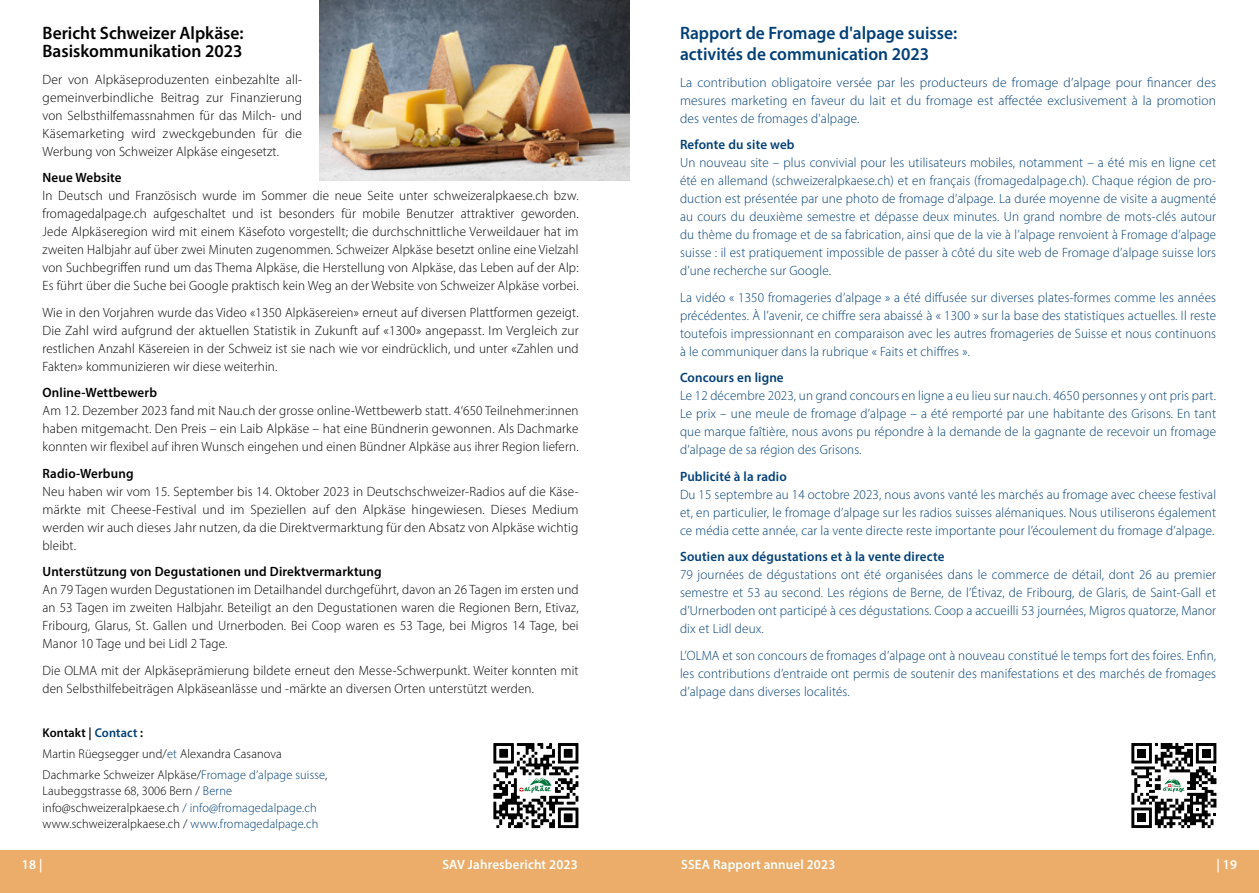
<style>
.page{position:relative;width:1259px;height:893px;background:#fff}
.page>*{position:absolute;margin:0;border:0;box-sizing:border-box;transform-origin:0 0}
.t1{font:18px/21px "Myriad Variable Concept";color:#003f77}
.t2{font:18px/18px "Myriad Variable Concept";color:#000}
.t3{font:13.5px/18px "Myriad Variable Concept";letter-spacing:.01em;color:#003f77}
.t4{font:13.5px/18px "Myriad Variable Concept";letter-spacing:.01em;color:#000}
.t5{font:13.5px "Myriad Variable Concept";letter-spacing:.01em;color:#fff}
.t6{font:12.75px/20.7px "Myriad Variable Concept";letter-spacing:.01em;color:#000}
.s1{color:#003f77}
</style>
<div class="page">
<div style="left:0;top:850px;width:1259px;height:43px;background:#ebad69"></div>
<img style="left:319px;top:0;width:310px;height:180px">
<svg style="left:493px;top:743px;width:85px;height:85px"></svg>
<svg style="left:1131px;top:743px;width:85px;height:85px"></svg>
<div style="left:1137px;top:813px;width:9px;height:9px;background:#000"></div>
<div style="left:1137px;top:749px;width:9px;height:9px;background:#000"></div>
<div style="left:1201px;top:749px;width:9px;height:9px;background:#000"></div>
<h1 class="t2" style="left:43px;top:24px;width:203px">Bericht Schweizer Alpkäse:<br>Basiskommunikation 2023</h1>
<p class="t4" style="left:43px;top:70px;width:261px;text-align:justify">Der von Alpkäseproduzenten einbezahlte all&shy;gemeinverbindliche Beitrag zur Finanzierung von Selbsthilfemassnahmen für das Milch- und Käsemarketing wird zweckgebunden für die Werbung von Schweizer Alpkäse eingesetzt.</p>
<p class="t4" style="left:43px;top:168px;width:537px">Neue Website<br>In Deutsch und Französisch wurde im Sommer die neue Seite unter schweizeralpkaese.ch bzw. fromagedalpage.ch aufgeschaltet und ist besonders für mobile Benutzer attraktiver geworden.<br>Jede Alpkäseregion wird mit einem Käsefoto vorgestellt; die durchschnittliche Verweildauer hat im zweiten Halbjahr auf über zwei Minuten zugenommen. Schweizer Alpkäse besetzt online eine Vielzahl von Suchbegriffen rund um das Thema Alpkäse, die Herstellung von Alpkäse, das Leben auf der Alp:<br>Es führt über die Suche bei Google praktisch kein Weg an der Website von Schweizer Alpkäse vorbei.</p>
<p class="t4" style="left:43px;top:303px;width:537px;text-align:justify">Wie in den Vorjahren wurde das Video «1350 Alpkäsereien» erneut auf diversen Plattformen gezeigt.<br>Die Zahl wird aufgrund der aktuellen Statistik in Zukunft auf «1300» angepasst. Im Vergleich zur restlichen Anzahl Käsereien in der Schweiz ist sie nach wie vor eindrücklich, und unter «Zahlen und Fakten» kommunizieren wir diese weiterhin.</p>
<p class="t4" style="left:43px;top:383px;width:537px">Online-Wettbewerb<br>Am 12. Dezember 2023 fand mit Nau.ch der grosse online-Wettbewerb statt. 4‘650 Teilnehmer:innen haben mitgemacht. Den Preis – ein Laib Alpkäse – hat eine Bündnerin gewonnen. Als Dachmarke konnten wir flexibel auf ihren Wunsch eingehen und einen Bündner Alpkäse aus ihrer Region liefern.</p>
<p class="t4" style="left:43px;top:464px;width:537px">Radio-Werbung<br>Neu haben wir vom 15. September bis 14. Oktober 2023 in Deutschschweizer-Radios auf die Käse&shy;märkte mit Cheese-Festival und im Speziellen auf den Alpkäse hingewiesen. Dieses Medium werden wir auch dieses Jahr nutzen, da die Direktvermarktung für den Absatz von Alpkäse wichtig bleibt.</p>
<p class="t4" style="left:43px;top:563px;width:537px">Unterstützung von Degustationen und Direktvermarktung<br>An 79 Tagen wurden Degustationen im Detailhandel durchgeführt, davon an 26 Tagen im ersten und an 53 Tagen im zweiten Halbjahr. Beteiligt an den Degustationen waren die Regionen Bern, Etivaz, Fribourg, Glarus, St. Gallen und Urnerboden. Bei Coop waren es 53 Tage, bei Migros 14 Tage, bei Manor 10 Tage und bei Lidl 2 Tage.</p>
<p class="t4" style="left:43px;top:661px;width:537px">Die OLMA mit der Alpkäseprämierung bildete erneut den Messe-Schwerpunkt. Weiter konnten mit den Selbsthilfebeiträgen Alpkäseanlässe und -märkte an diversen Orten unterstützt werden.</p>
<p class="t6" style="left:43px;top:722px;width:286px">Kontakt | <span class="s1">Contact</span> :<br>Martin Rüegsegger und/<span class="s1">et</span> Alexandra Casanova<br>Dachmarke Schweizer Alpkäse/<span class="s1">Fromage d’alpage suisse</span>,</p>
<p class="t6" style="left:43px;top:782px;width:277px;line-height:16.5px">Laubeggstrasse 68, 3006 Bern / <span class="s1">Berne </span>info@schweizeralpkaese.ch <span class="s1">/ info@fromagedalpage.ch </span>www.schweizeralpkaese.ch / <span class="s1">www.fromagedalpage.ch</span></p>
<h1 class="t1" style="left:680px;top:22px;width:279px">Rapport de Fromage d'alpage suisse: activités de communication 2023</h1>
<p class="t3" style="left:680px;top:73px;width:537px;text-align:justify">La contribution obligatoire versée par les producteurs de fromage d’alpage pour financer des mesures marketing en faveur du lait et du fromage est affectée exclusivement à la promotion des ventes de fromages d'alpage.</p>
<p class="t3" style="left:680px;top:135px;width:537px">Refonte du site web<br>Un nouveau site – plus convivial pour les utilisateurs mobiles, notamment – a été mis en ligne cet été en allemand (schweizeralpkaese.ch) et en français (fromagedalpage.ch). Chaque région de pro&shy;duction est présentée par une photo de fromage d’alpage. La durée moyenne de visite a augmenté au cours du deuxième semestre et dépasse deux minutes. Un grand nombre de mots-clés autour du thème du fromage et de sa fabrication, ainsi que de la vie à l’alpage renvoient à Fromage d’alpage suisse : il est pratiquement impossible de passer à côté du site web de Fromage d’alpage suisse lors d’une recherche sur Google.</p>
<p class="t3" style="left:680px;top:288px;width:537px;text-align:justify">La vidéo « 1350 fromageries d’alpage » a été diffusée sur diverses plates-formes comme les années précédentes. À l’avenir, ce chiffre sera abaissé à « 1300 » sur la base des statistiques actuelles. Il reste toutefois impressionnant en comparaison avec les autres fromageries de Suisse et nous continuons à le communiquer dans la rubrique « Faits et chiffres ».</p>
<p class="t3" style="left:680px;top:368px;width:537px">Concours en ligne<br>Le 12 décembre 2023, un grand concours en ligne a eu lieu sur nau.ch. 4650 personnes y ont pris part.<br>Le prix – une meule de fromage d’alpage – a été remporté par une habitante des Grisons. En tant que marque faîtière, nous avons pu répondre à la demande de la gagnante de recevoir un fromage d’alpage de sa région des Grisons.</p>
<p class="t3" style="left:680px;top:467px;width:537px">Publicité à la radio<br>Du 15 septembre au 14 octobre 2023, nous avons vanté les marchés au fromage avec cheese festival et, en particulier, le fromage d’alpage sur les radios suisses alémaniques. Nous utiliserons également ce média cette année, car la vente directe reste importante pour l’écoulement du fromage d’alpage.</p>
<p class="t3" style="left:680px;top:547px;width:537px">Soutien aux dégustations et à la vente directe<br>79 journées de dégustations ont été organisées dans le commerce de détail, dont 26 au premier semestre et 53 au second. Les régions de Berne, de l’Étivaz, de Fribourg, de Glaris, de Saint-Gall et d’Urnerboden ont participé à ces dégustations. Coop a accueilli 53 journées, Migros quatorze, Manor dix et Lidl deux.</p>
<p class="t3" style="left:680px;top:646px;width:537px;text-align:justify">L’OLMA et son concours de fromages d’alpage ont à nouveau constitué le temps fort des foires. Enfin, les contributions d’entraide ont permis de soutenir des manifestations et des marchés de fromages d’alpage dans diverses localités.</p>
<p class="t5" style="left:22px;top:857px;width:22px">18 |</p>
<p class="t5" style="left:442px;top:857px;width:137px">SAV Jahresbericht 2023</p>
<p class="t5" style="left:681px;top:857px;width:156px">SSEA Rapport annuel 2023</p>
<p class="t5" style="left:1216px;top:857px;width:22px">| 19</p>
</div>
